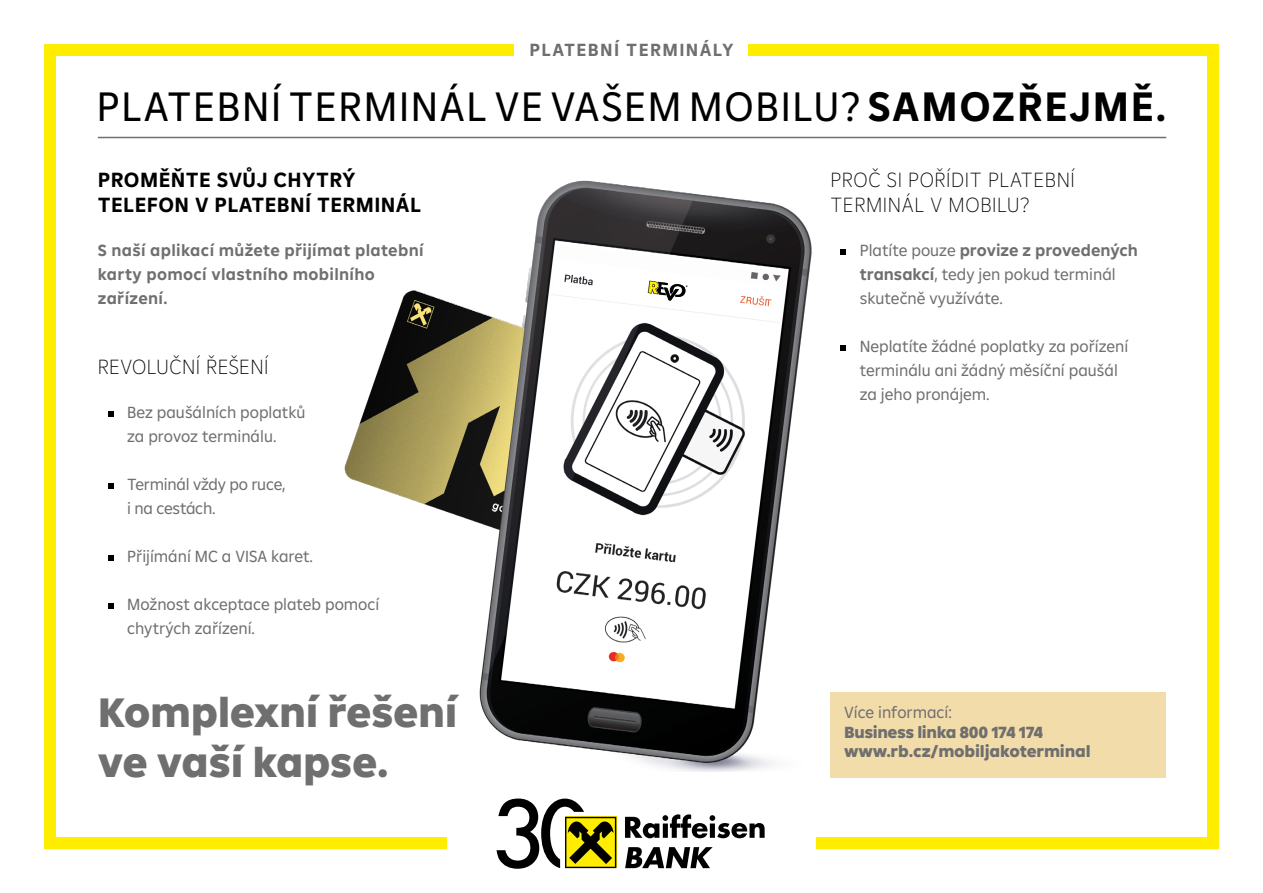
<style>
.page{position:relative;width:1263px;height:893px;background:#fff}
.page>*{position:absolute;margin:0;border:0;box-sizing:border-box;transform-origin:0 0}
.t1{font:42px "Amalia";letter-spacing:.04em;color:#000}
.t2{font:900 42px/50.4px "Amalia";letter-spacing:-.01em;color:#706f6f}
.t3{font:100 21px/25.2px "Amalia";letter-spacing:.03em;color:#000}
.t4{font:700 21px/25.2px "Amalia";letter-spacing:.02em;color:#000}
.t5{font:700 18px "Amalia";letter-spacing:.075em;color:#706f6f}
.t6{font:16.5px/24px "Amalia";color:#706f6f}
.t7{font:700 16.5px/24px "Amalia";letter-spacing:.02em;color:#706f6f}
.t8{font:900 16.5px/19.8px "Amalia";letter-spacing:-.025em;color:#706f6f}
.s1{font-weight:700}
</style>
<div class="page">
<img style="left:321px;top:136px;width:534px;height:642px">
<svg style="left:648px;top:281px;width:39px;height:20px"></svg>
<div style="left:44px;top:44px;width:1175px;height:805px;border:12px solid #ffed00"></div>
<div style="left:447px;top:773px;width:369px;height:120px;background:#fff"></div>
<svg style="left:625px;top:814px;width:140px;height:54px"></svg>
<svg style="left:497px;top:798px;width:119px;height:71px"></svg>
<hr style="left:98px;top:137px;width:1068px;height:1px;background:#706f6f">
<svg style="left:108px;top:411px;width:5px;height:6px"></svg>
<svg style="left:108px;top:483px;width:5px;height:6px"></svg>
<svg style="left:108px;top:555px;width:5px;height:6px"></svg>
<svg style="left:108px;top:603px;width:5px;height:6px"></svg>
<svg style="left:840px;top:249px;width:6px;height:6px"></svg>
<svg style="left:840px;top:345px;width:6px;height:6px"></svg>
<div style="left:830px;top:692px;width:335px;height:85px;background:#f2dcaa"></div>
<div style="left:514px;top:38px;width:234px;height:23px;background:#fff"></div>
<p class="t5" style="left:529px;top:38px;width:206px">PLATEBNÍ TERMINÁLY</p>
<h1 class="t1" style="left:97px;top:79px;width:1071px">PLATEBNÍ TERMINÁL VE VAŠEM MOBILU? <span class="s1">SAMOZŘEJMĚ.</span></h1>
<p class="t4" style="left:98px;top:166px;width:325px">PROMĚŇTE SVŮJ CHYTRÝ<br>TELEFON V PLATEBNÍ TERMINÁL</p>
<p class="t7" style="left:98px;top:238px;width:327px">S naší aplikací můžete přijímat platební karty pomocí vlastního mobilního zařízení.</p>
<p class="t3" style="left:98px;top:353px;width:172px">REVOLUČNÍ ŘEŠENÍ</p>
<p class="t6" style="left:127px;top:400px;width:180px">Bez paušálních poplatků za provoz terminálu.</p>
<p class="t6" style="left:127px;top:472px;width:160px">Terminál vždy po ruce, i na cestách.</p>
<p class="t6" style="left:127px;top:544px;width:187px">Přijímání MC a VISA karet.</p>
<p class="t6" style="left:127px;top:592px;width:254px">Možnost akceptace plateb pomocí chytrých zařízení.</p>
<h1 class="t2" style="left:98px;top:686px;width:361px">Komplexní řešení ve vaší kapse.</h1>
<p class="t3" style="left:830px;top:166px;width:246px">PROČ SI POŘÍDIT PLATEBNÍ<br>TERMINÁL V MOBILU?</p>
<p class="t6" style="left:860px;top:238px;width:280px">Platíte pouze <span class="s1">provize z provedených transakcí</span>, tedy jen pokud terminál skutečně využíváte.</p>
<p class="t6" style="left:860px;top:334px;width:270px">Neplatíte žádné poplatky za pořízení terminálu ani žádný měsíční paušál za jeho pronájem.</p>
<p class="t6" style="left:844px;top:699px;width:109px">Více informací:</p>
<p class="t8" style="left:844px;top:722px;width:248px">Business linka 800 174 174 www.rb.cz/mobiljakoterminal</p>
</div>
